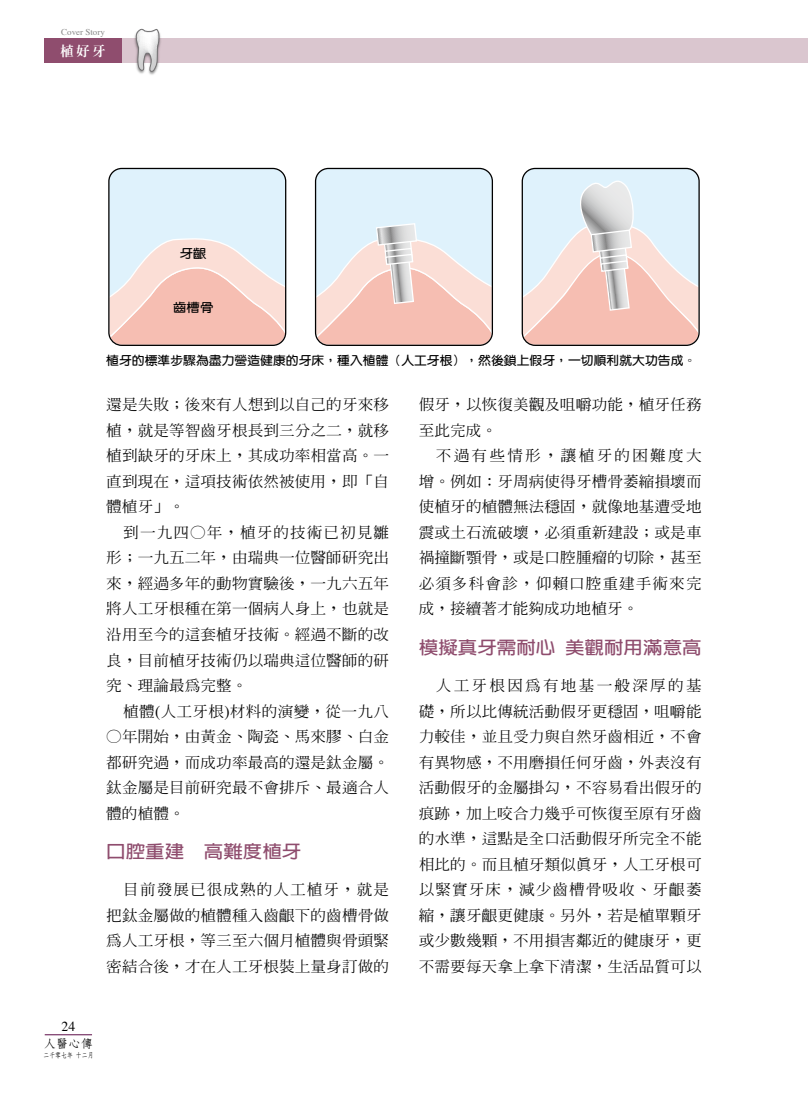
<style>
.page{position:relative;width:808px;height:1106px;background:#fff}
.page>*{position:absolute;margin:0;border:0;box-sizing:border-box;transform-origin:0 0}
.t1{font:700 17.55px "Lin Gothic";color:#8f4d6e;scale:1.11 1}
.t2{font:500 14.85px/25.5px "Inn Ming";color:#000;text-align:justify;scale:1.06 1}
.t3{font:13.65px "Times";color:#000}
.t4{font:800 13.35px "Inn Ming";color:#fff}
.t5{font:700 12.15px "Yen Round";color:#000;scale:1.06 1}
.t6{font:700 12.15px "Yen Round";color:#000;scale:1.1 1}
.t7{font:700 11.7px "Nan Sung";color:#000;scale:1.05 1}
.t8{font:8.85px "Times";color:#898989}
.t9{font:700 7.2px "Nan Sung";color:#000;scale:.82 1}
.s1{font-family:"Times";font-weight:400;font-size:16.35px}
</style>
<div class="page">
<hr style="left:45px;top:1034px;width:47px;height:1px;background:#661b52">
<div style="left:44px;top:39px;width:764px;height:24px;background:#dac6cf"></div>
<div style="left:44px;top:39px;width:78px;height:24px;background:#8f4d6e"></div>
<div style="left:133px;top:28px;width:29px;height:49px;background:#000;opacity:.45"></div>
<svg style="left:136px;top:29px;width:23px;height:43px"></svg>
<svg style="left:108px;top:167px;width:179px;height:179px;background:#e5dada"></svg>
<svg style="left:314px;top:167px;width:179px;height:179px;background:#e3d9d9"></svg>
<svg style="left:521px;top:167px;width:179px;height:179px;background:#e2d6d5"></svg>
<p class="t8" style="left:61px;top:24px;width:45px">Cover Story</p>
<p class="t4" style="left:60px;top:44px;width:47px">植好牙</p>
<p class="t6" style="left:180px;top:247px;width:26px">牙齦</p>
<p class="t6" style="left:173px;top:301px;width:38px">齒槽骨</p>
<p class="t5" style="left:106px;top:354px;width:558px">植牙的標準步驟為盡力營造健康的牙床，種入植體（人工牙根），然後鎖上假牙，一切順利就大功告成。</p>
<p class="t2" style="left:106px;top:392px;width:268px">還是失敗；後來有人想到以自己的牙來移植，就是等智齒牙根長到三分之二，就移植到缺牙的牙床上，其成功率相當高。一直到現在，這項技術依然被使用，即「自體植牙」。</p>
<p class="t2" style="left:106px;top:519px;width:268px;text-indent:17px">到一九四○年，植牙的技術已初見雛形；一九五二年，由瑞典一位醫師研究出來，經過多年的動物實驗後，一九六五年將人工牙根種在第一個病人身上，也就是沿用至今的這套植牙技術。經過不斷的改良，目前植牙技術仍以瑞典這位醫師的研究、理論最為完整。</p>
<p class="t2" style="left:123px;top:698px;width:252px">植體<span class="s1">(</span>人工牙根<span class="s1">)</span>材料的演變，從一九八</p>
<p class="t2" style="left:106px;top:723px;width:268px">○年開始，由黃金、陶瓷、馬來膠、白金都研究過，而成功率最高的還是鈦金屬。鈦金屬是目前研究最不會排斥、最適合人體的植體。</p>
<p class="t1" style="left:106px;top:842px;width:177px">口腔重建 高難度植牙</p>
<p class="t2" style="left:106px;top:876px;width:268px;text-indent:17px">目前發展已很成熟的人工植牙，就是把鈦金屬做的植體種入齒齦下的齒槽骨做為人工牙根，等三至六個月植體與骨頭緊密結合後，才在人工牙根裝上量身訂做的</p>
<p class="t3" style="left:61px;top:1013px;width:15px">24</p>
<p class="t7" style="left:44px;top:1037px;width:49px">人醫心傳</p>
<p class="t9" style="left:43px;top:1051px;width:63px">二千零七年 十二月</p>
<p class="t2" style="left:419px;top:392px;width:268px">假牙，以恢復美觀及咀嚼功能，植牙任務至此完成。</p>
<p class="t2" style="left:419px;top:443px;width:268px;text-indent:17px">不過有些情形，讓植牙的困難度大增。例如：牙周病使得牙槽骨萎縮損壞而使植牙的植體無法穩固，就像地基遭受地震或土石流破壞，必須重新建設；或是車禍撞斷顎骨，或是口腔腫瘤的切除，甚至必須多科會診，仰賴口腔重建手術來完成，接續著才能夠成功地植牙。</p>
<p class="t1" style="left:419px;top:638px;width:256px">模擬真牙需耐心 美觀耐用滿意高</p>
<p class="t2" style="left:419px;top:672px;width:268px;text-indent:17px">人工牙根因為有地基一般深厚的基礎，所以比傳統活動假牙更穩固，咀嚼能力較佳，並且受力與自然牙齒相近，不會有異物感，不用磨損任何牙齒，外表沒有活動假牙的金屬掛勾，不容易看出假牙的痕跡，加上咬合力幾乎可恢復至原有牙齒的水準，這點是全口活動假牙所完全不能相比的。而且植牙類似真牙，人工牙根可以緊實牙床，減少齒槽骨吸收、牙齦萎縮，讓牙齦更健康。另外，若是植單顆牙或少數幾顆，不用損害鄰近的健康牙，更不需要每天拿上拿下清潔，生活品質可以</p>
</div>
